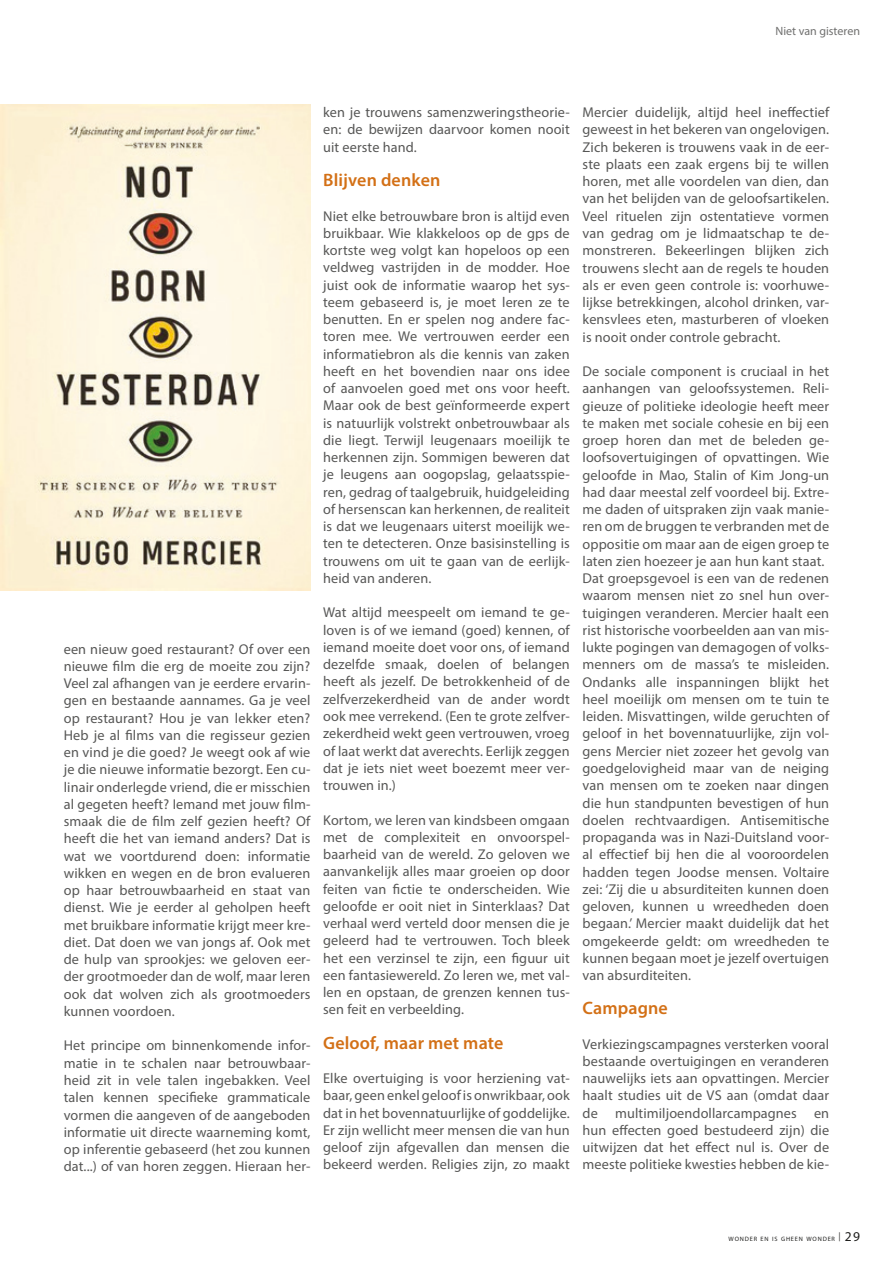
<style>
.page{position:relative;width:893px;height:1263px;background:#fff}
.page>*{position:absolute;margin:0;border:0;box-sizing:border-box;transform-origin:0 0}
.t1{font:600 18px "Myriad Pro";letter-spacing:.01em;color:#d37016}
.t2{font:14.25px/17.2px "Myriad Pro";letter-spacing:.01em;color:#575756;text-align:justify}
.t3{font:12px "Myriad Pro";color:#70706f}
.t4{font:6.3px "Myriad Pro";letter-spacing:.13em;color:#1d1d1b}
.s1{font-size:13.5px}
</style>
<div class="page">
<img style="left:0;top:104px;width:310px;height:486px">
<p class="t3" style="left:775px;top:24px;width:86px">Niet van gisteren</p>
<p class="t2" style="left:64px;top:640px;width:248px">een nieuw goed restaurant? Of over een nieuwe film die erg de moeite zou zijn?<br>Veel zal afhangen van je eerdere ervarin&shy;gen en bestaande aannames. Ga je veel op restaurant? Hou je van lekker eten?<br>Heb je al films van die regisseur gezien en vind je die goed? Je weegt ook af wie je die nieuwe informatie bezorgt. Een cu&shy;linair onderlegde vriend, die er misschien al gegeten heeft? Iemand met jouw film&shy;smaak die de film zelf gezien heeft? Of heeft die het van iemand anders? Dat is wat we voortdurend doen: informatie wikken en wegen en de bron evalueren op haar betrouwbaarheid en staat van dienst. Wie je eerder al geholpen heeft met bruikbare informatie krijgt meer kre&shy;diet. Dat doen we van jongs af. Ook met de hulp van sprookjes: we geloven eer&shy;der grootmoeder dan de wolf, maar leren ook dat wolven zich als grootmoeders kunnen voordoen.</p>
<p class="t2" style="left:64px;top:1037px;width:248px">Het principe om binnenkomende infor&shy;matie in te schalen naar betrouwbaar&shy;heid zit in vele talen ingebakken. Veel talen kennen specifieke grammaticale vormen die aangeven of de aangeboden informatie uit directe waarneming komt, op inferentie gebaseerd (het zou kunnen dat...) of van horen zeggen. Hieraan her-</p>
<p class="t2" style="left:323px;top:103px;width:248px">ken je trouwens samenzweringstheorie&shy;ën: de bewijzen daarvoor komen nooit uit eerste hand.</p>
<p class="t1" style="left:323px;top:168px;width:119px">Blijven denken</p>
<p class="t2" style="left:323px;top:207px;width:248px">Niet elke betrouwbare bron is altijd even bruikbaar. Wie klakkeloos op de gps de kortste weg volgt kan hopeloos op een veldweg vastrijden in de modder. Hoe juist ook de informatie waarop het sys&shy;teem gebaseerd is, je moet leren ze te benutten. En er spelen nog andere fac&shy;toren mee. We vertrouwen eerder een informatiebron als die kennis van zaken heeft en het bovendien naar ons idee of aanvoelen goed met ons voor heeft.<br>Maar ook de best geïnformeerde expert is natuurlijk volstrekt onbetrouwbaar als die liegt. Terwijl leugenaars moeilijk te herkennen zijn. Sommigen beweren dat je leugens aan oogopslag, gelaatsspie&shy;ren, gedrag of taalgebruik, huidgeleiding of hersenscan kan herkennen, de realiteit is dat we leugenaars uiterst moeilijk we&shy;ten te detecteren. Onze basisinstelling is trouwens om uit te gaan van de eerlijk&shy;heid van anderen.</p>
<p class="t2" style="left:323px;top:604px;width:248px">Wat altijd meespeelt om iemand te ge&shy;loven is of we iemand (goed) kennen, of iemand moeite doet voor ons, of iemand dezelfde smaak, doelen of belangen heeft als jezelf. De betrokkenheid of de zelfverzekerdheid van de ander wordt ook mee verrekend. (Een te grote zelfver&shy;zekerdheid wekt geen vertrouwen, vroeg of laat werkt dat averechts. Eerlijk zeggen dat je iets niet weet boezemt meer ver&shy;trouwen in.)</p>
<p class="t2" style="left:323px;top:811px;width:248px">Kortom, we leren van kindsbeen omgaan met de complexiteit en onvoorspel&shy;baarheid van de wereld. Zo geloven we aanvankelijk alles maar groeien op door feiten van fictie te onderscheiden. Wie geloofde er ooit niet in Sinterklaas? Dat verhaal werd verteld door mensen die je geleerd had te vertrouwen. Toch bleek het een verzinsel te zijn, een figuur uit een fantasiewereld. Zo leren we, met val&shy;len en opstaan, de grenzen kennen tus&shy;sen feit en verbeelding.</p>
<p class="t1" style="left:323px;top:1031px;width:182px">Geloof, maar met mate</p>
<p class="t2" style="left:323px;top:1069px;width:248px">Elke overtuiging is voor herziening vat&shy;baar, geen enkel geloof is onwrikbaar, ook dat in het bovennatuurlijke of goddelijke.<br>Er zijn wellicht meer mensen die van hun geloof zijn afgevallen dan mensen die bekeerd werden. Religies zijn, zo maakt</p>
<p class="t2" style="left:583px;top:104px;width:248px">Mercier duidelijk, altijd heel ineffectief geweest in het bekeren van ongelovigen.<br>Zich bekeren is trouwens vaak in de eer&shy;ste plaats een zaak ergens bij te willen horen, met alle voordelen van dien, dan van het belijden van de geloofsartikelen.<br>Veel rituelen zijn ostentatieve vormen van gedrag om je lidmaatschap te de&shy;monstreren. Bekeerlingen blijken zich trouwens slecht aan de regels te houden als er even geen controle is: voorhuwe&shy;lijkse betrekkingen, alcohol drinken, var&shy;kensvlees eten, masturberen of vloeken is nooit onder controle gebracht.</p>
<p class="t2" style="left:583px;top:362px;width:248px;text-align:left">De sociale component is cruciaal in het aanhangen van geloofssystemen. Reli&shy;gieuze of politieke ideologie heeft meer te maken met sociale cohesie en bij een groep horen dan met de beleden ge&shy;loofsovertuigingen of opvattingen. Wie geloofde in Mao, Stalin of Kim Jong-un had daar meestal zelf voordeel bij. Extre&shy;me daden of uitspraken zijn vaak manie&shy;ren om de bruggen te verbranden met de oppositie om maar aan de eigen groep te laten zien hoezeer je aan hun kant staat.<br>Dat groepsgevoel is een van de redenen waarom mensen niet zo snel hun over&shy;tuigingen veranderen. Mercier haalt een rist historische voorbeelden aan van mis&shy;lukte pogingen van demagogen of volks&shy;menners om de massa’s te misleiden.<br>Ondanks alle inspanningen blijkt het heel moeilijk om mensen om te tuin te leiden. Misvattingen, wilde geruchten of geloof in het bovennatuurlijke, zijn vol&shy;gens Mercier niet zozeer het gevolg van goedgelovigheid maar van de neiging van mensen om te zoeken naar dingen die hun standpunten bevestigen of hun doelen rechtvaardigen. Antisemitische propaganda was in Nazi-Duitsland voor&shy;al effectief bij hen die al vooroordelen hadden tegen Joodse mensen. Voltaire zei: ‘Zij die u absurditeiten kunnen doen geloven, kunnen u wreedheden doen begaan.’ Mercier maakt duidelijk dat het omgekeerde geldt: om wreedheden te kunnen begaan moet je jezelf overtuigen van absurditeiten.</p>
<p class="t1" style="left:583px;top:996px;width:87px">Campagne</p>
<p class="t2" style="left:583px;top:1035px;width:248px">Verkiezingscampagnes versterken vooral bestaande overtuigingen en veranderen nauwelijks iets aan opvattingen. Mercier haalt studies uit de VS aan (omdat daar de multimiljoendollarcampagnes en hun effecten goed bestudeerd zijn) die uitwijzen dat het effect nul is. Over de meeste politieke kwesties hebben de kie-</p>
<p class="t4" style="left:728px;top:1235px;width:133px">WONDER EN IS GHEEN WONDER <sup>|</sup> <span class="s1">29</span></p>
</div>
